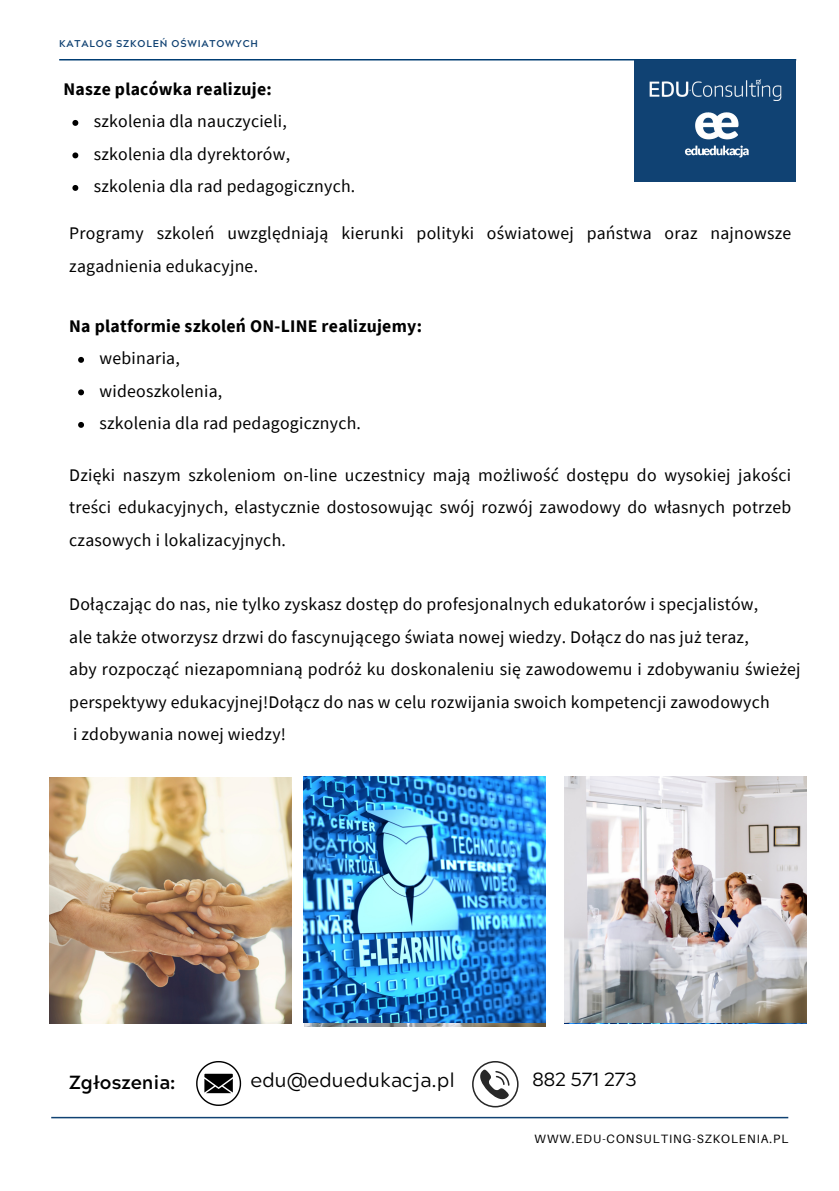
<style>
.page{position:relative;width:839px;height:1191px;background:#fff}
.page>*{position:absolute;margin:0;border:0;box-sizing:border-box;transform-origin:0 0}
.t1{font:19.8px "Acherus Grotesque";color:#000}
.t2{font:700 19px "Acherus Grotesque";color:#000}
.t3{font:19px "Acherus Grotesque";color:#000}
.t4{font:17.8px/32.6px "Source Sans Pro";letter-spacing:.015em;color:#000}
.t5{font:700 17.8px "Source Sans Pro";letter-spacing:.015em;color:#000}
.t6{font:12px "Aileron";letter-spacing:.08em;color:#000}
.t7{font:700 9.8px "Acherus Grotesque";letter-spacing:.08em;color:#104273}
</style>
<div class="page">
<hr style="left:59px;top:59px;width:737px;height:2px;background:#003d73">
<hr style="left:51px;top:1117px;width:737px;height:1px;background:#104273">
<img style="left:50px;top:778px;width:241px;height:246px">
<div style="left:634px;top:60px;width:162px;height:122px;background:#104273"></div>
<img style="left:649px;top:80px;width:132px;height:21px">
<img style="left:685px;top:112px;width:64px;height:46px">
<svg style="left:196px;top:1061px;width:45px;height:45px"></svg>
<svg style="left:472px;top:1061px;width:46px;height:46px"></svg>
<svg style="left:72px;top:120px;width:6px;height:6px"></svg>
<svg style="left:72px;top:152px;width:6px;height:6px"></svg>
<svg style="left:72px;top:185px;width:6px;height:6px"></svg>
<svg style="left:78px;top:357px;width:6px;height:6px"></svg>
<svg style="left:78px;top:389px;width:6px;height:6px"></svg>
<svg style="left:78px;top:422px;width:6px;height:6px"></svg>
<img style="left:564px;top:777px;width:242px;height:246px">
<img style="left:303px;top:777px;width:242px;height:246px">
<h3 class="t7" style="left:59px;top:40px;width:200px">KATALOG SZKOLEŃ OŚWIATOWYCH</h3>
<p class="t5" style="left:64px;top:77px;width:210px">Nasze placówka realizuje:</p>
<p class="t4" style="left:94px;top:105px;width:195px">szkolenia dla nauczycieli,</p>
<p class="t4" style="left:94px;top:137px;width:198px">szkolenia dla dyrektorów,</p>
<h4 class="t4" style="left:94px;top:170px;width:263px">szkolenia dla rad pedagogicznych.</h4>
<h4 class="t4" style="left:69px;top:216px;width:723px">Programy szkoleń uwzględniają kierunki polityki oświatowej państwa oraz najnowsze zagadnienia edukacyjne.</h4>
<p class="t5" style="left:69px;top:314px;width:354px">Na platformie szkoleń ON-LINE realizujemy:</p>
<p class="t4" style="left:99px;top:342px;width:82px">webinaria,</p>
<p class="t4" style="left:99px;top:374px;width:124px">wideoszkolenia,</p>
<p class="t4" style="left:99px;top:407px;width:263px">szkolenia dla rad pedagogicznych.</p>
<p class="t4" style="left:69px;top:458px;width:723px;text-align:justify">Dzięki naszym szkoleniom on-line uczestnicy mają możliwość dostępu do wysokiej jakości treści edukacyjnych, elastycznie dostosowując swój rozwój zawodowy do własnych potrzeb czasowych i lokalizacyjnych.</p>
<p class="t4" style="left:69px;top:588px;width:732px">Dołączając do nas, nie tylko zyskasz dostęp do profesjonalnych edukatorów i specjalistów,<br>ale także otworzysz drzwi do fascynującego świata nowej wiedzy. Dołącz do nas już teraz,<br>aby rozpocząć niezapomnianą podróż ku doskonaleniu się zawodowemu i zdobywaniu świeżej perspektywy edukacyjnej!Dołącz do nas w celu rozwijania swoich kompetencji zawodowych<br>i zdobywania nowej wiedzy!</p>
<p class="t2" style="left:69px;top:1075px;width:108px">Zgłoszenia:</p>
<h4 class="t1" style="left:250px;top:1072px;width:206px">edu@eduedukacja.pl</h4>
<h3 class="t3" style="left:532px;top:1072px;width:106px">882 571 273</h3>
<p class="t6" style="left:534px;top:1131px;width:255px">WWW.EDU-CONSULTING-SZKOLENIA.PL</p>
</div>
